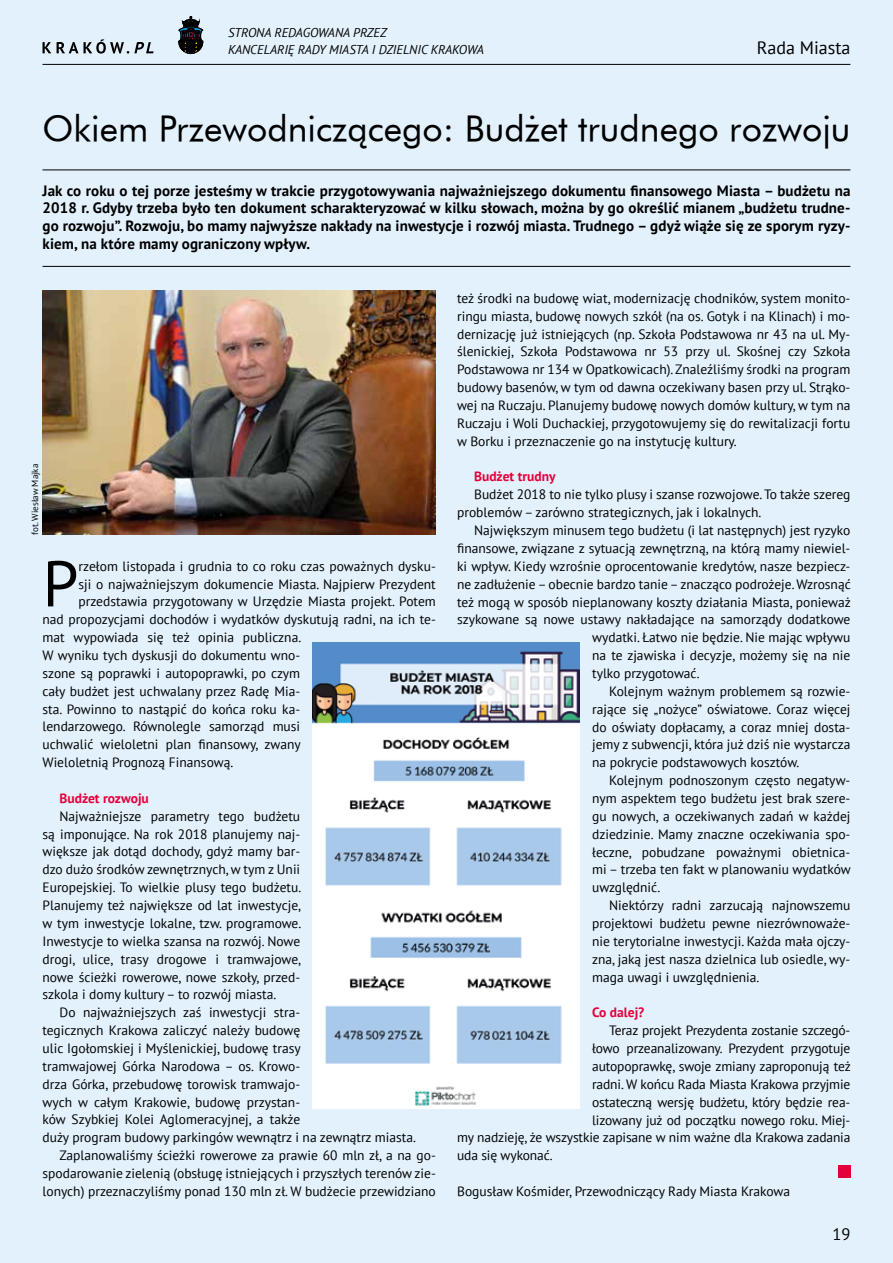
<style>
.page{position:relative;width:893px;height:1263px;background:#e2f1fc}
.page>*{position:absolute;margin:0;border:0;box-sizing:border-box;transform-origin:0 0}
.t1{font:64.5px "PT Sans";color:#000}
.t2{font:34.8px "Futura PL";color:#000}
.t3{font:18px "PT Sans";color:#000}
.t4{font:16.5px "PT Sans";color:#000}
.t5{font:700 15px/17.9px "PT Sans";letter-spacing:.01em;color:#000;text-align:justify}
.t6{font:13.5px/17.9px "PT Sans";color:#000;text-align:justify}
.t7{font:700 13.5px "PT Sans";color:#e4003a}
.t8{font:italic 12.75px/16.4px "PT Sans";color:#000}
.t9{font:9px "PT Sans";color:#000}
</style>
<div class="page">
<hr style="left:43px;top:64px;width:807px;height:1px;background:#000">
<svg style="left:178px;top:16px;width:26px;height:38px"></svg>
<svg style="left:43px;top:39px;width:111px;height:15px"></svg>
<div style="left:838px;top:1165px;width:12px;height:13px;background:#e4003a"></div>
<img style="left:43px;top:290px;width:393px;height:245px">
<hr style="left:43px;top:170px;width:807px;height:1px;background:#000">
<hr style="left:43px;top:266px;width:807px;height:1px;background:#000">
<img style="left:313px;top:642px;width:266px;height:467px">
<p class="t8" style="left:228px;top:24px;width:257px">STRONA REDAGOWANA PRZEZ<br>KANCELARIĘ RADY MIASTA I DZIELNIC KRAKOWA</p>
<h3 class="t3" style="left:757px;top:36px;width:95px">Rada Miasta</h3>
<h2 class="t2" style="left:43px;top:106px;width:809px">Okiem Przewodniczącego: Budżet trudnego rozwoju</h2>
<p class="t5" style="left:43px;top:181px;width:809px">Jak co roku o tej porze jesteśmy w trakcie przygotowywania najważniejszego dokumentu finansowego Miasta – budżetu na 2018 r. Gdyby trzeba było ten dokument scharakteryzować w kilku słowach, można by go określić mianem „budżetu trudne&shy;go rozwoju”. Rozwoju, bo mamy najwyższe nakłady na inwestycje i rozwój miasta. Trudnego – gdyż wiąże się ze sporym ryzy&shy;kiem, na które mamy ograniczony wpływ.</p>
<p class="t9" style="left:29px;top:535px;width:73px;rotate:-90deg">fot. Wiesław Majka</p>
<h1 class="t1" style="left:43px;top:542px;width:38px">P</h1>
<p class="t6" style="left:79px;top:557px;width:359px">rzełom listopada i grudnia to co roku czas poważnych dysku-</p>
<p class="t6" style="left:79px;top:575px;width:359px">sji o najważniejszym dokumencie Miasta. Najpierw Prezydent</p>
<p class="t6" style="left:79px;top:592px;width:359px">przedstawia przygotowany w Urzędzie Miasta projekt. Potem</p>
<p class="t6" style="left:43px;top:610px;width:395px">nad propozycjami dochodów i wydatków dyskutują radni, na ich te-</p>
<p class="t6" style="left:43px;top:628px;width:260px">mat wypowiada się też opinia publiczna.</p>
<p class="t6" style="left:43px;top:646px;width:259px">W wyniku tych dyskusji do dokumentu wno-</p>
<p class="t6" style="left:43px;top:664px;width:259px">szone są poprawki i autopoprawki, po czym</p>
<p class="t6" style="left:43px;top:682px;width:259px">cały budżet jest uchwalany przez Radę Mia-</p>
<p class="t6" style="left:43px;top:700px;width:259px">sta. Powinno to nastąpić do końca roku ka-</p>
<p class="t6" style="left:43px;top:717px;width:259px">lendarzowego. Równolegle samorząd musi</p>
<p class="t6" style="left:43px;top:735px;width:260px">uchwalić wieloletni plan finansowy, zwany</p>
<p class="t6" style="left:43px;top:753px;width:192px">Wieloletnią Prognozą Finansową.</p>
<p class="t7" style="left:60px;top:789px;width:91px">Budżet rozwoju</p>
<p class="t6" style="left:43px;top:807px;width:260px;text-indent:17px">Najważniejsze parametry tego budżetu są imponujące. Na rok 2018 planujemy naj&shy;większe jak dotąd dochody, gdyż mamy bar&shy;dzo dużo środków zewnętrznych, w tym z Unii Europejskiej. To wielkie plusy tego budżetu.<br>Planujemy też największe od lat inwestycje, w tym inwestycje lokalne, tzw. programowe.<br>Inwestycje to wielka szansa na rozwój. Nowe drogi, ulice, trasy drogowe i tramwajowe, nowe ścieżki rowerowe, nowe szkoły, przed&shy;szkola i domy kultury – to rozwój miasta.</p>
<p class="t6" style="left:60px;top:1003px;width:242px">Do najważniejszych zaś inwestycji stra-</p>
<p class="t6" style="left:43px;top:1021px;width:259px">tegicznych Krakowa zaliczyć należy budowę</p>
<p class="t6" style="left:43px;top:1039px;width:260px">ulic Igołomskiej i Myślenickiej, budowę trasy</p>
<p class="t6" style="left:43px;top:1057px;width:259px">tramwajowej Górka Narodowa – os. Krowo-</p>
<p class="t6" style="left:43px;top:1075px;width:259px">drza Górka, przebudowę torowisk tramwajo-</p>
<p class="t6" style="left:43px;top:1092px;width:259px">wych w całym Krakowie, budowę przystan-</p>
<p class="t6" style="left:43px;top:1110px;width:259px">ków Szybkiej Kolei Aglomeracyjnej, a także</p>
<p class="t6" style="left:43px;top:1128px;width:375px">duży program budowy parkingów wewnątrz i na zewnątrz miasta.</p>
<p class="t6" style="left:60px;top:1146px;width:378px">Zaplanowaliśmy ścieżki rowerowe za prawie 60 mln zł, a na go-</p>
<p class="t6" style="left:43px;top:1164px;width:395px">spodarowanie zielenią (obsługę istniejących i przyszłych terenów zie-</p>
<p class="t6" style="left:43px;top:1182px;width:395px">lonych) przeznaczyliśmy ponad 130 mln zł. W budżecie przewidziano</p>
<p class="t6" style="left:457px;top:289px;width:395px">też środki na budowę wiat, modernizację chodników, system monito&shy;ringu miasta, budowę nowych szkół (na os. Gotyk i na Klinach) i mo&shy;dernizację już istniejących (np. Szkoła Podstawowa nr 43 na ul. My&shy;ślenickiej, Szkoła Podstawowa nr 53 przy ul. Skośnej czy Szkoła Podstawowa nr 134 w Opatkowicach). Znaleźliśmy środki na program budowy basenów, w tym od dawna oczekiwany basen przy ul. Strąko&shy;wej na Ruczaju. Planujemy budowę nowych domów kultury, w tym na Ruczaju i Woli Duchackiej, przygotowujemy się do rewitalizacji fortu w Borku i przeznaczenie go na instytucję kultury.</p>
<p class="t7" style="left:474px;top:468px;width:83px">Budżet trudny</p>
<p class="t6" style="left:457px;top:485px;width:395px;text-indent:17px">Budżet 2018 to nie tylko plusy i szanse rozwojowe. To także szereg problemów – zarówno strategicznych, jak i lokalnych.</p>
<p class="t6" style="left:474px;top:521px;width:378px">Największym minusem tego budżetu (i lat następnych) jest ryzyko</p>
<p class="t6" style="left:457px;top:539px;width:395px">finansowe, związane z sytuacją zewnętrzną, na którą mamy niewiel-</p>
<p class="t6" style="left:457px;top:557px;width:395px">ki wpływ. Kiedy wzrośnie oprocentowanie kredytów, nasze bezpiecz-</p>
<p class="t6" style="left:457px;top:575px;width:395px">ne zadłużenie – obecnie bardzo tanie – znacząco podrożeje. Wzrosnąć</p>
<p class="t6" style="left:457px;top:592px;width:395px">też mogą w sposób nieplanowany koszty działania Miasta, ponieważ</p>
<p class="t6" style="left:457px;top:610px;width:395px">szykowane są nowe ustawy nakładające na samorządy dodatkowe</p>
<p class="t6" style="left:592px;top:628px;width:260px">wydatki. Łatwo nie będzie. Nie mając wpływu</p>
<p class="t6" style="left:592px;top:646px;width:260px">na te zjawiska i decyzje, możemy się na nie</p>
<p class="t6" style="left:592px;top:664px;width:109px">tylko przygotować.</p>
<p class="t6" style="left:609px;top:682px;width:243px">Kolejnym ważnym problemem są rozwie-</p>
<p class="t6" style="left:592px;top:700px;width:260px">rające się „nożyce” oświatowe. Coraz więcej</p>
<p class="t6" style="left:592px;top:717px;width:260px">do oświaty dopłacamy, a coraz mniej dosta-</p>
<p class="t6" style="left:592px;top:735px;width:260px">jemy z subwencji, która już dziś nie wystarcza</p>
<p class="t6" style="left:592px;top:753px;width:209px">na pokrycie podstawowych kosztów.</p>
<p class="t6" style="left:609px;top:771px;width:243px">Kolejnym podnoszonym często negatyw-</p>
<p class="t6" style="left:592px;top:789px;width:260px">nym aspektem tego budżetu jest brak szere-</p>
<p class="t6" style="left:592px;top:807px;width:260px">gu nowych, a oczekiwanych zadań w każdej</p>
<p class="t6" style="left:592px;top:825px;width:260px">dziedzinie. Mamy znaczne oczekiwania spo-</p>
<p class="t6" style="left:592px;top:843px;width:260px">łeczne, pobudzane poważnymi obietnica-</p>
<p class="t6" style="left:592px;top:860px;width:260px">mi – trzeba ten fakt w planowaniu wydatków</p>
<p class="t6" style="left:592px;top:878px;width:70px">uwzględnić.</p>
<p class="t6" style="left:609px;top:896px;width:243px">Niektórzy radni zarzucają najnowszemu</p>
<p class="t6" style="left:592px;top:914px;width:260px">projektowi budżetu pewne niezrównoważe-</p>
<p class="t6" style="left:592px;top:932px;width:260px">nie terytorialne inwestycji. Każda mała ojczy-</p>
<p class="t6" style="left:592px;top:950px;width:260px">zna, jaką jest nasza dzielnica lub osiedle, wy-</p>
<p class="t6" style="left:592px;top:968px;width:169px">maga uwagi i uwzględnienia.</p>
<p class="t7" style="left:592px;top:1004px;width:54px">Co dalej?</p>
<p class="t6" style="left:609px;top:1021px;width:243px">Teraz projekt Prezydenta zostanie szczegó-</p>
<p class="t6" style="left:592px;top:1039px;width:260px">łowo przeanalizowany. Prezydent przygotuje</p>
<p class="t6" style="left:592px;top:1057px;width:260px">autopoprawkę, swoje zmiany zaproponują też</p>
<p class="t6" style="left:592px;top:1075px;width:260px">radni. W końcu Rada Miasta Krakowa przyjmie</p>
<p class="t6" style="left:592px;top:1093px;width:260px">ostateczną wersję budżetu, który będzie rea-</p>
<p class="t6" style="left:592px;top:1110px;width:260px">lizowany już od początku nowego roku. Miej-</p>
<p class="t6" style="left:457px;top:1128px;width:395px">my nadzieję, że wszystkie zapisane w nim ważne dla Krakowa zadania</p>
<p class="t6" style="left:457px;top:1146px;width:97px">uda się wykonać.</p>
<p class="t6" style="left:457px;top:1182px;width:335px">Bogusław Kośmider, Przewodniczący Rady Miasta Krakowa</p>
<p class="t4" style="left:832px;top:1223px;width:19px">19</p>
</div>
